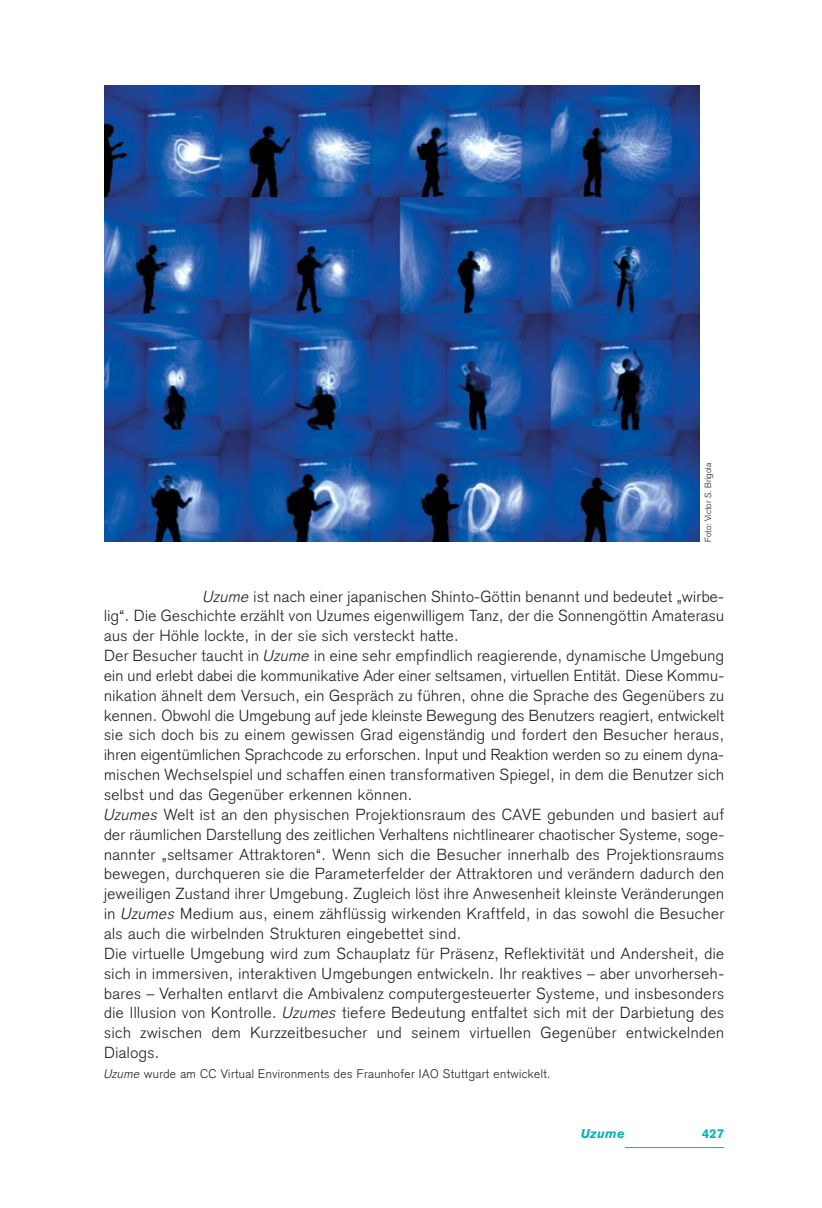
<style>
.page{position:relative;width:822px;height:1208px;background:#fff}
.page>*{position:absolute;margin:0;border:0;box-sizing:border-box;transform-origin:0 0}
.t1{font:300 15.75px/19.8px "Basic Commercial";letter-spacing:.035em;color:#231f20}
.t2{font:italic 700 12.6px "Akzidenz Grotesk BE";letter-spacing:.03em;color:#00b5b9}
.t3{font:700 12.6px "Akzidenz Grotesk BE";color:#00b5b9}
.t4{font:300 12.25px "Basic Commercial";letter-spacing:.035em;color:#231f20}
.t5{font:300 8.75px "Basic Commercial";color:#231f20}
.s1{font-style:italic}
</style>
<div class="page">
<hr style="left:625px;top:1146px;width:99px;height:1px;background:#00b5b9">
<img style="left:104px;top:85px;width:595px;height:457px">
<p class="t5" style="left:705px;top:542px;width:81px;rotate:-90deg">Foto: Victor S. Brigola</p>
<p class="t1" style="left:104px;top:587px;width:622px;text-indent:99px"><span class="s1">Uzume</span> ist nach einer japanischen Shinto-Göttin benannt und bedeutet „wirbe&shy;lig“. Die Geschichte erzählt von Uzumes eigenwilligem Tanz, der die Sonnengöttin Amaterasu aus der Höhle lockte, in der sie sich versteckt hatte.<br>Der Besucher taucht in <span class="s1">Uzume</span> in eine sehr empfindlich reagierende, dynamische Umgebung ein und erlebt dabei die kommunikative Ader einer seltsamen, virtuellen Entität. Diese Kommu&shy;nikation ähnelt dem Versuch, ein Gespräch zu führen, ohne die Sprache des Gegenübers zu kennen. Obwohl die Umgebung auf jede kleinste Bewegung des Benutzers reagiert, entwickelt sie sich doch bis zu einem gewissen Grad eigenständig und fordert den Besucher heraus, ihren eigentümlichen Sprachcode zu erforschen. Input und Reaktion werden so zu einem dyna&shy;mischen Wechselspiel und schaffen einen transformativen Spiegel, in dem die Benutzer sich selbst und das Gegenüber erkennen können.<br><span class="s1">Uzumes</span> Welt ist an den physischen Projektionsraum des CAVE gebunden und basiert auf der räumlichen Darstellung des zeitlichen Verhaltens nichtlinearer chaotischer Systeme, soge&shy;nannter „seltsamer Attraktoren“. Wenn sich die Besucher innerhalb des Projektionsraums bewegen, durchqueren sie die Parameterfelder der Attraktoren und verändern dadurch den jeweiligen Zustand ihrer Umgebung. Zugleich löst ihre Anwesenheit kleinste Veränderungen in <span class="s1">Uzumes</span> Medium aus, einem zähflüssig wirkenden Kraftfeld, in das sowohl die Besucher als auch die wirbelnden Strukturen eingebettet sind.<br>Die virtuelle Umgebung wird zum Schauplatz für Präsenz, Reflektivität und Andersheit, die sich in immersiven, interaktiven Umgebungen entwickeln. Ihr reaktives – aber unvorherseh&shy;bares – Verhalten entlarvt die Ambivalenz computergesteuerter Systeme, und insbesonders die Illusion von Kontrolle. <span class="s1">Uzumes</span> tiefere Bedeutung entfaltet sich mit der Darbietung des sich zwischen dem Kurzzeitbesucher und seinem virtuellen Gegenüber entwickelnden Dialogs.</p>
<p class="t4" style="left:104px;top:1069px;width:448px"><span class="s1">Uzume</span> wurde am CC Virtual Environments des Fraunhofer IAO Stuttgart entwickelt.</p>
<p class="t2" style="left:581px;top:1128px;width:46px">Uzume</p>
<p class="t3" style="left:702px;top:1128px;width:24px">427</p>
</div>
